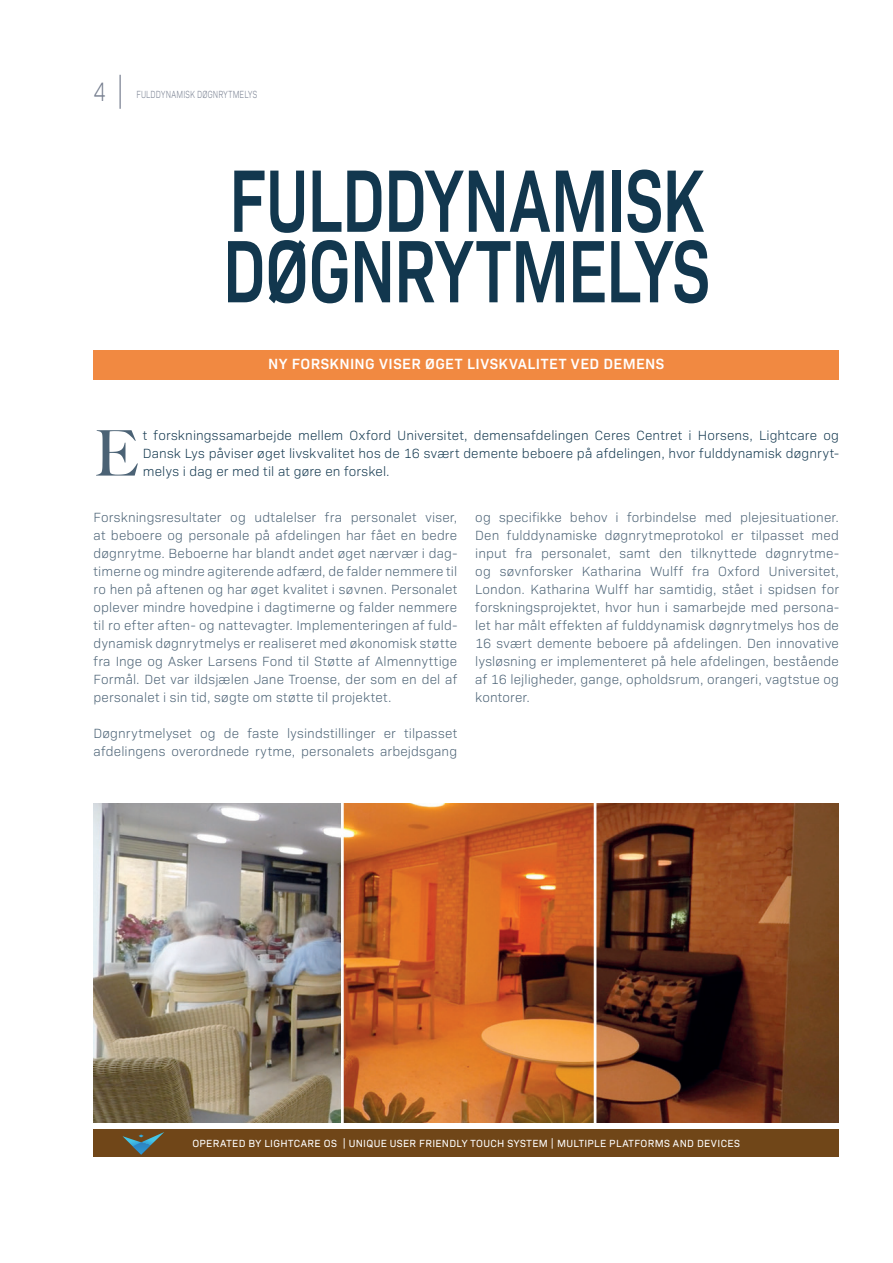
<style>
.page{position:relative;width:893px;height:1263px;background:#fff}
.page>*{position:absolute;margin:0;border:0;box-sizing:border-box;transform-origin:0 0}
.Underoverskrift{font:600 90px/70.5px "Bio Sans";letter-spacing:-.015em;color:#12374e;scale:.75 1}
.t1{font:500 63px "Big Caslon";color:#4b6275}
.Brødtekst{font:300 27px "Bio Sans";color:#767e8f;scale:.75 1}
.Underoverskrift-2{font:600 15px "Bio Sans";letter-spacing:.03em;color:#fff}
.Brødtekst-2{font:300 13.5px/18px "Bio Sans";letter-spacing:.01em;color:#4b6275;text-align:justify}
.t2{font:300 13.5px/18px "Bio Sans";letter-spacing:.01em;color:#12374e}
.Brødtekst-3{font:10.5px "Bio Sans";letter-spacing:.035em;color:#fff}
.Brødtekst-4{font:300 10.5px "Bio Sans";letter-spacing:.025em;color:#767e8f;scale:.75 1}
</style>
<div class="page">
<hr style="left:120px;top:75px;width:1px;height:34px;background:#767e8f">
<div style="left:94px;top:350px;width:745px;height:30px;background:#f18941"></div>
<div style="left:94px;top:1129px;width:745px;height:28px;background:#704618"></div>
<svg style="left:122px;top:1132px;width:42px;height:23px"></svg>
<img style="left:94px;top:804px;width:745px;height:319px">
<p class="Brødtekst" style="left:93px;top:72px;width:18px">4</p>
<p class="Brødtekst-4" style="left:136px;top:87px;width:163px">FULDDYNAMISK DØGNRYTMELYS</p>
<p class="Underoverskrift" style="left:222px;top:158px;width:652px">FULDDYNAMISK<br>DØGNRYTMELYS</p>
<p class="Underoverskrift-2" style="left:268px;top:352px;width:398px">NY FORSKNING VISER ØGET LIVSKVALITET VED DEMENS</p>
<p class="t2" style="left:143px;top:425px;width:698px">t forskningssamarbejde mellem Oxford Universitet, demensafdelingen Ceres Centret i Horsens, Lightcare og<br>Dansk Lys påviser øget livskvalitet hos de 16 svært demente beboere på afdelingen, hvor fulddynamisk døgnryt-</p>
<p class="t1" style="left:94px;top:402px;width:46px">E</p>
<p class="t2" style="left:143px;top:461px;width:248px">melys i dag er med til at gøre en forskel.</p>
<p class="Brødtekst-2" style="left:94px;top:507px;width:365px">Forskningsresultater og udtalelser fra personalet viser, at beboere og personale på afdelingen har fået en bedre døgnrytme. Beboerne har blandt andet øget nærvær i dag&shy;timerne og mindre agiterende adfærd, de falder nemmere til ro hen på aftenen og har øget kvalitet i søvnen. Personalet oplever mindre hovedpine i dagtimerne og falder nemmere til ro efter aften- og nattevagter. Implementeringen af fuld&shy;dynamisk døgnrytmelys er realiseret med økonomisk støtte fra Inge og Asker Larsens Fond til Støtte af Almennyttige Formål. Det var ildsjælen Jane Troense, der som en del af personalet i sin tid, søgte om støtte til projektet.</p>
<p class="Brødtekst-2" style="left:94px;top:723px;width:365px">Døgnrytmelyset og de faste lysindstillinger er tilpasset afdelingens overordnede rytme, personalets arbejdsgang</p>
<p class="Brødtekst-2" style="left:475px;top:507px;width:365px">og specifikke behov i forbindelse med plejesituationer.<br>Den fulddynamiske døgnrytmeprotokol er tilpasset med input fra personalet, samt den tilknyttede døgnrytme&shy;og søvnforsker Katharina Wulff fra Oxford Universitet, London. Katharina Wulff har samtidig, stået i spidsen for forskningsprojektet, hvor hun i samarbejde med persona&shy;let har målt effekten af fulddynamisk døgnrytmelys hos de 16 svært demente beboere på afdelingen. Den innovative lysløsning er implementeret på hele afdelingen, bestående af 16 lejligheder, gange, opholdsrum, orangeri, vagtstue og kontorer.</p>
<p class="Brødtekst-3" style="left:192px;top:1135px;width:549px">OPERATED BY LIGHTCARE OS | UNIQUE USER FRIENDLY TOUCH SYSTEM | MULTIPLE PLATFORMS AND DEVICES</p>
</div>
